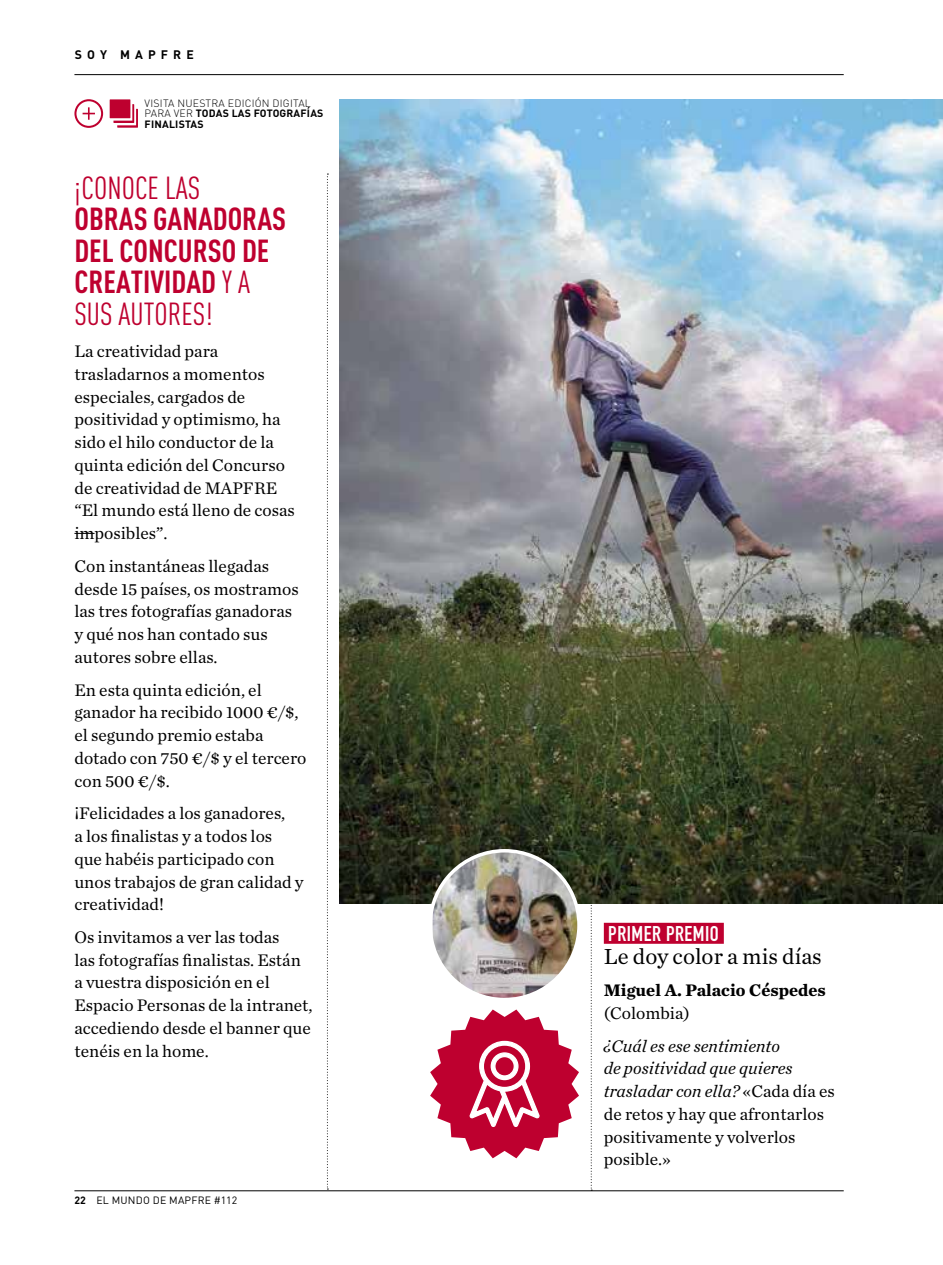
<style>
.page{position:relative;width:943px;height:1265px;background:#fff}
.page>*{position:absolute;margin:0;border:0;box-sizing:border-box;transform-origin:0 0}
.t1{font:700 31.5px/31.5px "DIN Cond";color:#be002f}
.t2{font:31.5px "DIN Cond";color:#be002f}
.t3{font:22.75px "Chronicle Text G1";color:#000}
.t4{font:700 21px "DIN Condensed";letter-spacing:.025em;color:#fff}
.t5{font:17.5px/22.8px "Chronicle Text G1";color:#000}
.t6{font:700 17.5px "Chronicle Text G1";color:#000}
.t7{font:700 12.25px "DIN Pro";letter-spacing:.42em;color:#000}
.t8{font:300 10.5px/10.5px "DIN Pro";letter-spacing:.02em;color:#000}
.t9{font:10.5px "DIN Pro";letter-spacing:.02em;color:#000}
.s1{font-weight:700}
.s2{font-weight:400}
.s3{font-style:italic}
</style>
<div class="page">
<svg style="left:327px;top:174px;width:1px;height:1016px"></svg>
<svg style="left:590px;top:905px;width:2px;height:285px"></svg>
<hr style="left:74px;top:74px;width:769px;height:1px;background:#000">
<hr style="left:74px;top:1190px;width:769px;height:1px;background:#000">
<svg style="left:74px;top:533px;width:21px;height:1px"></svg>
<div style="left:604px;top:923px;width:119px;height:21px;background:#be002f"></div>
<img style="left:339px;top:99px;width:604px;height:805px">
<svg style="left:110px;top:99px;width:28px;height:29px"></svg>
<div style="left:74px;top:99px;width:29px;height:29px;border:2px solid #be002f;border-radius:50%"></div>
<svg style="left:83px;top:107px;width:12px;height:13px"></svg>
<svg style="left:430px;top:1009px;width:149px;height:149px"></svg>
<img style="left:432px;top:851px;width:147px;height:145px">
<div style="left:428px;top:849px;width:152px;height:152px;border:4px solid #fff;border-radius:50%"></div>
<p class="t7" style="left:75px;top:44px;width:121px">SOY MAPFRE</p>
<p class="t8" style="left:145px;top:97px;width:180px">VISITA NUESTRA EDICIÓN DIGITAL<br>PARA VER <span class="s1">TODAS LAS FOTOGRAFÍAS<br>FINALISTAS</span></p>
<h1 class="t2" style="left:74px;top:169px;width:127px">¡CONOCE LAS</h1>
<h1 class="t1" style="left:74px;top:202px;width:213px">OBRAS GANADORAS<br>DEL CONCURSO DE<br>CREATIVIDAD <span class="s2">Y A<br>SUS AUTORES!</span></h1>
<p class="t5" style="left:74px;top:339px;width:222px">La creatividad para trasladarnos a momentos especiales, cargados de positividad y optimismo, ha sido el hilo conductor de la quinta edición del Concurso de creatividad de MAPFRE “El mundo está lleno de cosas imposibles”.</p>
<p class="t5" style="left:74px;top:554px;width:226px">Con instantáneas llegadas desde 15 países, os mostramos las tres fotografías ganadoras y qué nos han contado sus autores sobre ellas.</p>
<p class="t5" style="left:74px;top:677px;width:234px">En esta quinta edición, el ganador ha recibido 1000 €/$, el segundo premio estaba dotado con 750 €/$ y el tercero con 500 €/$.</p>
<p class="t5" style="left:74px;top:801px;width:231px">¡Felicidades a los ganadores,<br>a los finalistas y a todos los que habéis participado con unos trabajos de gran calidad y creatividad!</p>
<p class="t5" style="left:74px;top:925px;width:240px">Os invitamos a ver las todas<br>las fotografías finalistas. Están a vuestra disposición en el<br>Espacio Personas de la intranet, accediendo desde el banner que tenéis en la home.</p>
<p class="t4" style="left:608px;top:919px;width:112px">PRIMER PREMIO</p>
<h2 class="t3" style="left:604px;top:939px;width:219px">Le doy color a mis días</h2>
<p class="t6" style="left:604px;top:976px;width:223px">Miguel A. Palacio Céspedes</p>
<p class="t5" style="left:604px;top:1001px;width:87px">(Colombia)</p>
<p class="t5" style="left:604px;top:1033px;width:232px"><span class="s3">¿Cuál es ese sentimiento<br>de positividad que quieres trasladar con ella?</span> «Cada día es de retos y hay que afrontarlos positivamente y volverlos posible.»</p>
<p class="t9" style="left:74px;top:1191px;width:164px"><span class="s1">22</span> EL MUNDO DE MAPFRE #112</p>
</div>
